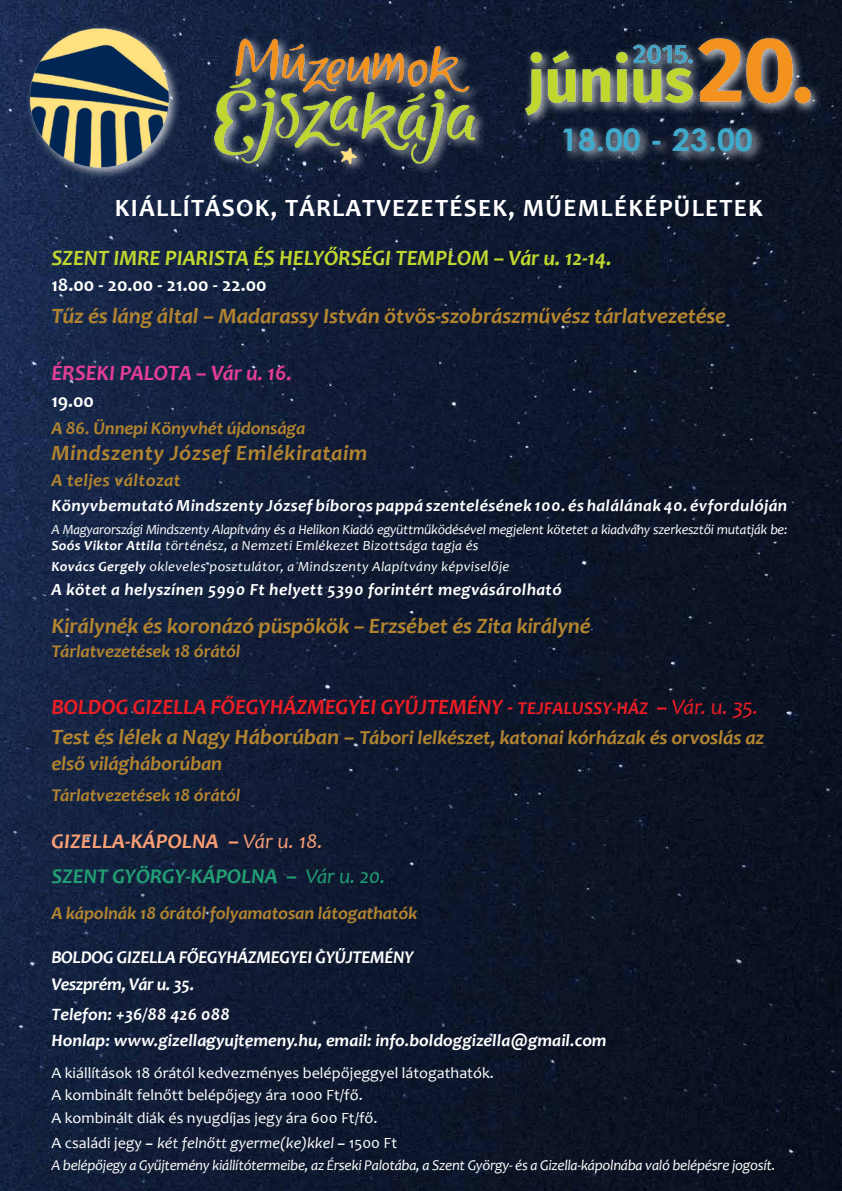
<style>
.page{position:relative;width:842px;height:1191px;background:#fff}
.page>*{position:absolute;margin:0;border:0;box-sizing:border-box;transform-origin:0 0}
.t1{font:700 31px "Century Gothic";color:#3faacc}
.t2{font:700 25px "Candara";letter-spacing:.05em;color:#fff}
.t3{font:italic 700 22px "Candara";letter-spacing:-.01em;color:#b2842f}
.t4{font:italic 700 22px "Candara";letter-spacing:-.01em;color:#ed1d24}
.t5{font:italic 700 22px "Candara";letter-spacing:-.01em;color:#c0d72f}
.t6{font:italic 700 22px "Candara";letter-spacing:.02em;color:#b2842f}
.t7{font:italic 700 22px "Candara";letter-spacing:-.01em;color:#e63d96}
.t8{font:italic 700 21px/34.9px "Candara";letter-spacing:-.01em;color:#229f74}
.t9{font:italic 700 20px/26.4px "Candara";letter-spacing:-.01em;color:#b2842f}
.t10{font:700 19px "Candara";color:#fff}
.t11{font:italic 700 18px "Candara";letter-spacing:-.01em;color:#b2842f}
.t12{font:italic 700 18px/27px "Candara";letter-spacing:-.02em;color:#fff}
.t13{font:italic 700 18px "Candara";letter-spacing:.02em;color:#b2842f}
.t14{font:italic 700 17.5px/26.6px "Candara";color:#fff}
.t15{font:italic 700 17px "Candara";letter-spacing:.02em;color:#fff}
.t16{font:15.6px/22.9px "Candara";color:#fff}
.t17{font:italic 15.6px "Candara";color:#fff}
.t18{font:italic 15px "Candara";letter-spacing:-.02em;color:#fff}
.t19{font:italic 14px/16.8px "Candara";letter-spacing:-.02em;color:#fff}
.t20{font:italic 14px "Candara";letter-spacing:.02em;color:#fff}
.s1{font-weight:700}
.s2{font-size:18px}
.s3{font-weight:400}
.s4{font-size:22px}
.s5{color:#f89d73}
.s6{font-size:22px;color:#f89d73}
.s7{font-weight:400;color:#f89d73}
.s8{font-style:normal}
.s9{font-weight:700;font-size:15px}
</style>
<div class="page">
<img style="left:0;top:0;width:842px;height:1191px">
<div style="left:559px;top:123px;width:206px;height:41px;background:#fff;opacity:.75"></div>
<div style="left:520px;top:33px;width:302px;height:94px;background:#fff;opacity:.75"></div>
<img style="left:519px;top:32px;width:298px;height:84px">
<div style="left:25px;top:23px;width:156px;height:157px;background:#fff;opacity:.75"></div>
<img style="left:24px;top:29px;width:153px;height:145px">
<img style="left:198px;top:34px;width:303px;height:139px">
<h1 class="t1" style="left:560px;top:116px;width:194px">18.00 - 23.00</h1>
<h2 class="t2" style="left:115px;top:192px;width:650px">KIÁLLÍTÁSOK, TÁRLATVEZETÉSEK, MŰEMLÉKÉPÜLETEK</h2>
<h3 class="t5" style="left:51px;top:244px;width:562px">SZENT IMRE PIARISTA ÉS HELYŐRSÉGI TEMPLOM – Vár u. 12-14.</h3>
<h3 class="t10" style="left:51px;top:273px;width:217px">18.00 - 20.00 - 21.00 - 22.00</h3>
<h3 class="t3" style="left:51px;top:302px;width:676px">Tűz és láng által – Madarassy István ötvös-szobrászművész tárlatvezetése</h3>
<h3 class="t7" style="left:51px;top:359px;width:242px">ÉRSEKI PALOTA – Vár u. 16.</h3>
<h3 class="t10" style="left:51px;top:388px;width:44px">19.00</h3>
<p class="t11" style="left:51px;top:416px;width:256px">A 86. Ünnepi Könyvhét újdonsága</p>
<h3 class="t6" style="left:51px;top:439px;width:318px">Mindszenty József Emlékirataim</h3>
<p class="t13" style="left:51px;top:468px;width:131px">A teljes változat</p>
<p class="t15" style="left:51px;top:495px;width:737px">Könyvbemutató Mindszenty József bíboros pappá szentelésének 100. és halálának 40. évfordulóján</p>
<p class="t19" style="left:51px;top:520px;width:738px">A Magyarországi Mindszenty Alapítvány és a Helikon Kiadó együttműködésével megjelent kötetet a kiadvány szerkesztői mutatják be:<br><span class="s1">Soós Viktor Attila</span> történész, a Nemzeti Emlékezet Bizottsága tagja és</p>
<p class="t20" style="left:51px;top:557px;width:460px"><span class="s1">Kovács Gergely</span> okleveles posztulátor, a Mindszenty Alapítvány képviselője</p>
<p class="t15" style="left:51px;top:579px;width:512px">A kötet a helyszínen 5990 Ft helyett 5390 forintért megvásárolható</p>
<h3 class="t3" style="left:51px;top:612px;width:541px">Királynék és koronázó püspökök – Erzsébet és Zita királyné</h3>
<p class="t11" style="left:51px;top:640px;width:191px">Tárlatvezetések 18 órától</p>
<h3 class="t4" style="left:51px;top:693px;width:709px">BOLDOG GIZELLA FŐEGYHÁZMEGYEI GYŰJTEMÉNY - <span class="s2">TEJFALUSSY-HÁZ</span> – <span class="s3">Vár. u. 35.</span></h3>
<h3 class="t9" style="left:51px;top:724px;width:714px"><span class="s4">Test és lélek a Nagy Háborúban –</span> Tábori lelkészet, katonai kórházak és orvoslás az első világháborúban</h3>
<p class="t11" style="left:51px;top:783px;width:191px">Tárlatvezetések 18 órától</p>
<h3 class="t8" style="left:51px;top:823px;width:336px"><span class="s5">GIZELLA-KÁPOLNA</span> <span class="s6">–</span> <span class="s7">Vár u. 18.<br></span>SZENT GYÖRGY-KÁPOLNA <span class="s4">–</span> <span class="s3">Vár u. 20.</span></h3>
<p class="t11" style="left:51px;top:901px;width:368px">A kápolnák 18 órától folyamatosan látogathatók</p>
<p class="t12" style="left:51px;top:943px;width:364px">BOLDOG GIZELLA FŐEGYHÁZMEGYEI GYŰJTEMÉNY<br>Veszprém, Vár u. 35.</p>
<p class="t14" style="left:51px;top:1000px;width:557px">Telefon: +36/88 426 088<br>Honlap: www.gizellagyujtemeny.hu, email: info.boldoggizella@gmail.com</p>
<p class="t16" style="left:51px;top:1061px;width:444px">A kiállítások 18 órától kedvezményes belépőjeggyel látogathatók.<br>A kombinált felnőtt belépőjegy ára 1000 Ft/fő.<br>A kombinált diák és nyugdíjas jegy ára 600 Ft/fő.</p>
<p class="t17" style="left:51px;top:1133px;width:347px"><span class="s8">A családi jegy</span> <span class="s9">–</span> két felnőtt gyerme(ke)kkel <span class="s9">–</span> <span class="s8">1500 Ft</span></p>
<p class="t18" style="left:51px;top:1156px;width:726px">A belépőjegy a Gyűjtemény kiállítótermeibe, az Érseki Palotába, a Szent György- és a Gizella-kápolnába való belépésre jogosít.</p>
</div>
